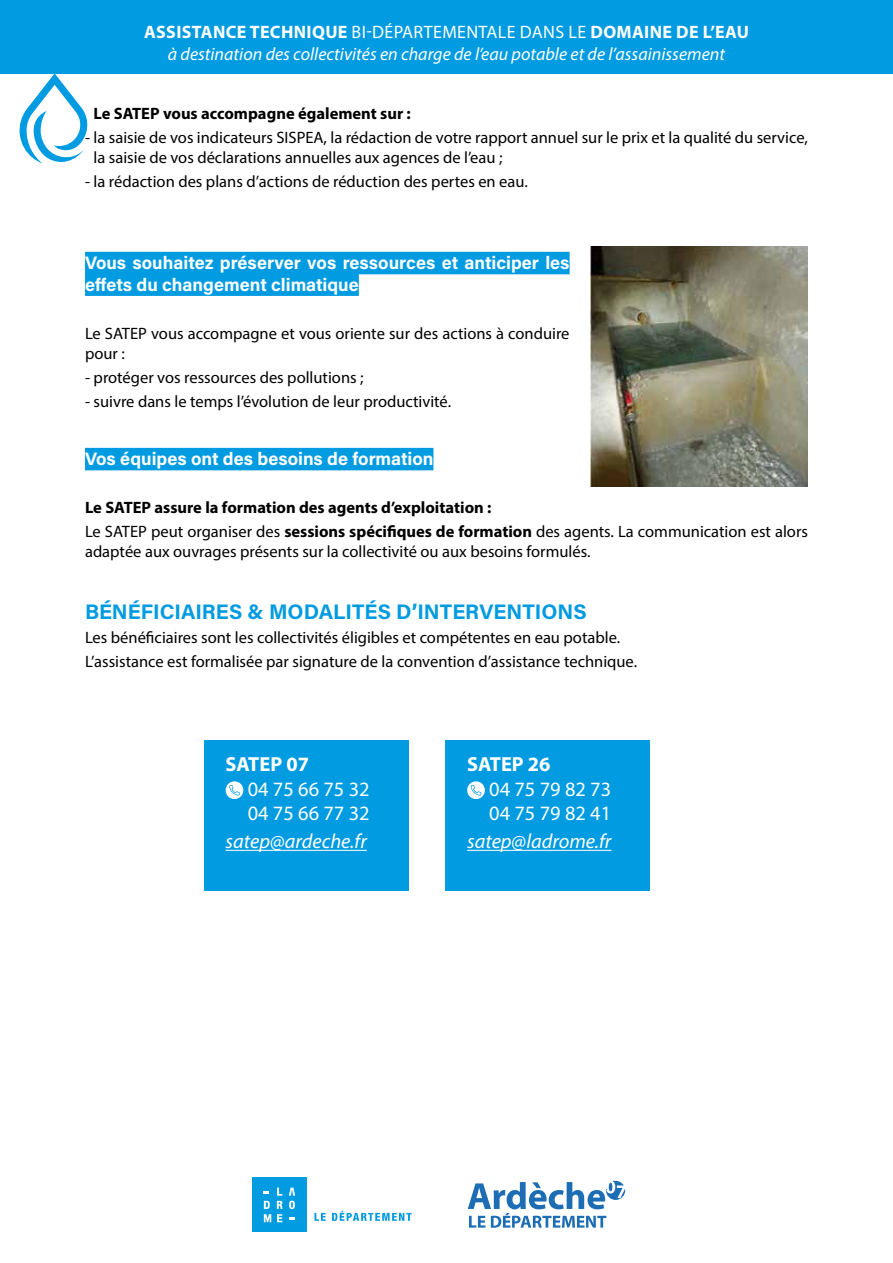
<style>
.page{position:relative;width:893px;height:1263px;background:#fff}
.page>*{position:absolute;margin:0;border:0;box-sizing:border-box;transform-origin:0 0}
.t1{font:700 21px "Acumin Pro";color:#009be0}
.t2{font:20.4px/24.5px "Myriad Pro";color:#fff}
.t3{font:italic 20.4px "Myriad Pro";color:#fff}
.t4{font:700 20.4px "Myriad Pro";color:#fff}
.t5{font:italic 18px/21.6px "Myriad Pro";color:#fff;text-align:center}
.t6{font:700 18px/21.6px "Acumin Pro";color:#fff}
.t7{font:16.5px/19.8px "Myriad Pro";color:#000}
.t8{font:700 16.5px/24px "Myriad Pro";color:#000}
.s1{font-weight:700;font-style:normal}
.s2{font-style:normal}
.s3{font-weight:400}
</style>
<div class="page">
<div style="left:85px;top:252px;width:485px;height:22px;background:#009be0"></div>
<div style="left:85px;top:273px;width:274px;height:23px;background:#009be0"></div>
<div style="left:85px;top:448px;width:348px;height:22px;background:#009be0"></div>
<div style="left:446px;top:740px;width:204px;height:150px;background:#009be0"></div>
<hr style="left:467px;top:850px;width:144px;height:1px;background:#fff">
<svg style="left:467px;top:781px;width:18px;height:18px"></svg>
<div style="left:204px;top:740px;width:204px;height:150px;background:#009be0"></div>
<hr style="left:226px;top:850px;width:141px;height:1px;background:#fff">
<svg style="left:225px;top:781px;width:19px;height:18px"></svg>
<img style="left:591px;top:247px;width:217px;height:240px">
<svg style="left:19px;top:73px;width:69px;height:90px"></svg>
<div style="left:0;top:0;width:893px;height:73px;background:#009be0"></div>
<svg style="left:468px;top:1181px;width:157px;height:47px"></svg>
<div style="left:252px;top:1178px;width:54px;height:54px;background:#009be0"></div>
<svg style="left:277px;top:1187px;width:6px;height:35px"></svg>
<svg style="left:289px;top:1187px;width:6px;height:22px"></svg>
<svg style="left:264px;top:1201px;width:7px;height:21px"></svg>
<svg style="left:264px;top:1191px;width:5px;height:3px"></svg>
<svg style="left:314px;top:1213px;width:12px;height:8px"></svg>
<svg style="left:332px;top:1211px;width:80px;height:10px"></svg>
<p class="t5" style="left:144px;top:21px;width:606px"><span class="s1">ASSISTANCE TECHNIQUE</span> <span class="s2">BI-DÉPARTEMENTALE DANS LE</span> <span class="s1">DOMAINE DE L’EAU </span>à destination des collectivités en charge de l’eau potable et de l’assainissement</p>
<p class="t8" style="left:94px;top:101px;width:319px">Le SATEP vous accompagne également sur :</p>
<p class="t7" style="left:94px;top:127px;width:716px;text-indent:-9px">- la saisie de vos indicateurs SISPEA, la rédaction de votre rapport annuel sur le prix et la qualité du service, la saisie de vos déclarations annuelles aux agences de l’eau ;</p>
<p class="t7" style="left:85px;top:171px;width:444px">- la rédaction des plans d’actions de réduction des pertes en eau.</p>
<p class="t6" style="left:85px;top:251px;width:486px">Vous souhaitez préserver vos ressources et anticiper les effets du changement climatique</p>
<p class="t7" style="left:85px;top:323px;width:486px">Le SATEP vous accompagne et vous oriente sur des actions à conduire pour :</p>
<p class="t7" style="left:85px;top:367px;width:280px">- protéger vos ressources des pollutions ;</p>
<p class="t7" style="left:85px;top:391px;width:368px">- suivre dans le temps l’évolution de leur productivité.</p>
<p class="t6" style="left:85px;top:447px;width:350px">Vos équipes ont des besoins de formation</p>
<p class="t8" style="left:85px;top:495px;width:724px">Le SATEP assure la formation des agents d’exploitation :<br><span class="s3">Le SATEP peut organiser des</span> sessions spécifiques de formation <span class="s3">des agents. La communication est alors</span></p>
<p class="t7" style="left:85px;top:541px;width:507px">adaptée aux ouvrages présents sur la collectivité ou aux besoins formulés.</p>
<p class="t1" style="left:85px;top:597px;width:503px">BÉNÉFICIAIRES &amp; MODALITÉS D’INTERVENTIONS</p>
<p class="t7" style="left:85px;top:625px;width:554px;line-height:24px">Les bénéficiaires sont les collectivités éligibles et compétentes en eau potable.<br>L’assistance est formalisée par signature de la convention d’assistance technique.</p>
<p class="t4" style="left:226px;top:751px;width:85px">SATEP 07</p>
<p class="t2" style="left:248px;top:776px;width:123px">04 75 66 75 32<br>04 75 66 77 32</p>
<p class="t3" style="left:226px;top:829px;width:143px">satep@ardeche.fr</p>
<p class="t4" style="left:467px;top:751px;width:85px">SATEP 26</p>
<p class="t2" style="left:489px;top:776px;width:123px">04 75 79 82 73<br>04 75 79 82 41</p>
<p class="t3" style="left:467px;top:829px;width:146px">satep@ladrome.fr</p>
</div>
